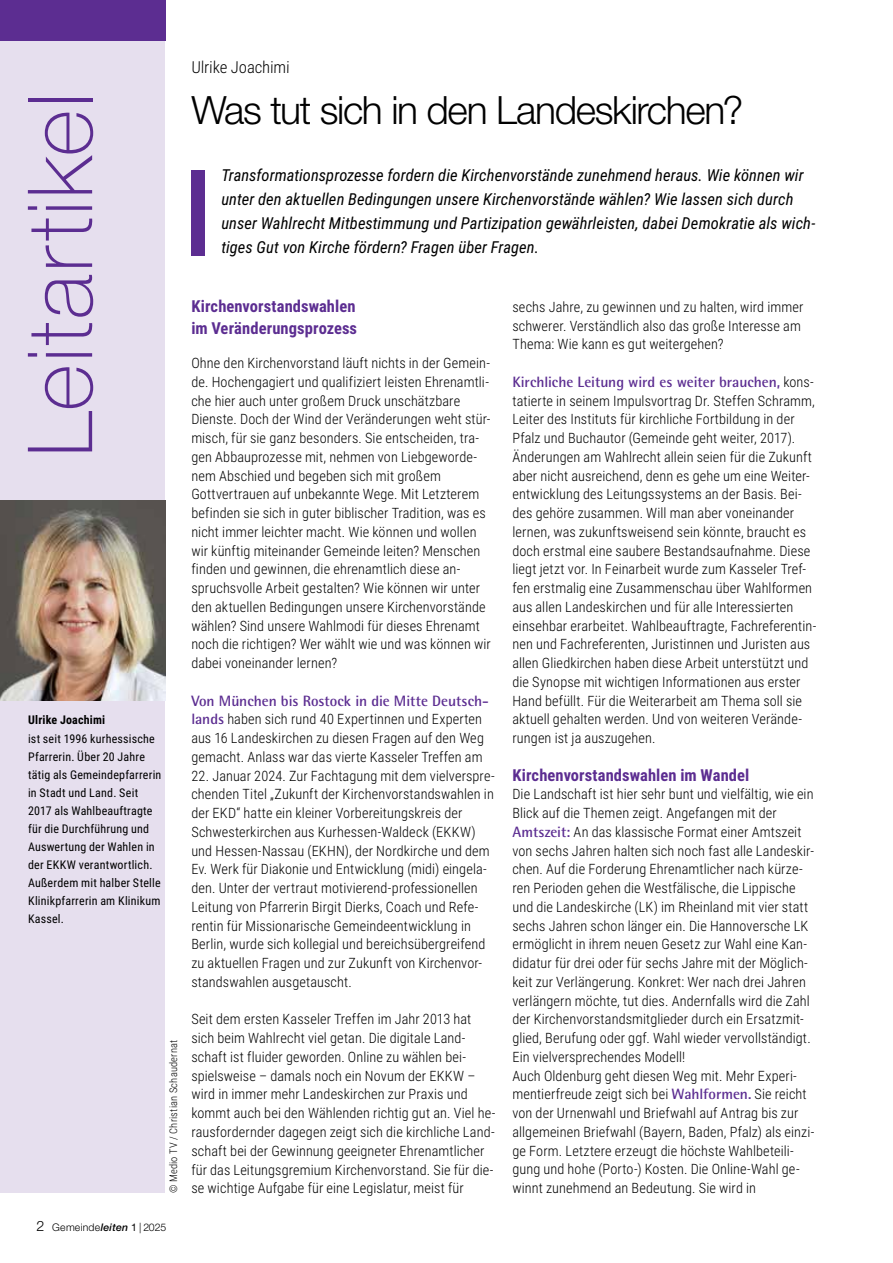
<style>
.page{position:relative;width:893px;height:1263px;background:#fff}
.page>*{position:absolute;margin:0;border:0;box-sizing:border-box;transform-origin:0 0}
.t1{font:100 90px "Helvetica Neue LT Std";letter-spacing:.02em;color:#5c2d91}
.t2{font:300 39px "Helvetica Neue LT Std";letter-spacing:-.035em;color:#000}
.t3{font:italic 16.5px/24px "Roboto Condensed";letter-spacing:.005em;color:#000}
.t4{font:700 16.5px/22.5px "Roboto Condensed";letter-spacing:.005em;color:#5c2d91}
.t5{font:300 16.5px "Roboto Condensed";color:#000}
.t6{font:700 15px "Rotis Semi Sans Std";color:#5c2d91}
.t7{font:300 14.25px/18.8px "Roboto Condensed";letter-spacing:.01em;color:#000}
.t8{font:12px/18px "Roboto Condensed";letter-spacing:.015em;color:#000}
.t9{font:700 12px "Roboto Condensed";letter-spacing:.015em;color:#000}
.t10{font:300 10.5px "Roboto Condensed";letter-spacing:.02em;color:#000}
.t11{font:300 10.5px "Helvetica Neue LT Std";letter-spacing:.02em;color:#000}
.s1{font-size:14.25px}
.s2{font-weight:500;font-style:italic}
.s3{font-weight:400}
.s4{font-family:"Rotis Semi Sans Std";font-weight:700;font-size:15px;color:#5c2d91}
.s5{font-family:"Roboto Condensed";font-weight:300;font-size:14.25px;color:#000}
</style>
<div class="page">
<div style="left:0;top:0;width:165px;height:1193px;background:#e6dfee"></div>
<div style="left:0;top:0;width:166px;height:40px;background:#5c2d91"></div>
<img style="left:0;top:501px;width:166px;height:199px">
<div style="left:191px;top:170px;width:13px;height:86px;background:#5c2d91"></div>
<h1 class="t1" style="left:9px;top:457px;width:366px;rotate:-90deg">Leitartikel</h1>
<p class="t9" style="left:28px;top:712px;width:79px">Ulrike Joachimi</p>
<p class="t8" style="left:28px;top:729px;width:135px">ist seit 1996 kurhessische<br>Pfarrerin. Über 20 Jahre tätig als Gemeindepfarrerin in Stadt und Land. Seit<br>2017 als Wahlbeauftragte für die Durchführung und<br>Auswertung der Wahlen in der EKKW verantwortlich.<br>Außerdem mit halber Stelle<br>Klinikpfarrerin am Klinikum<br>Kassel.</p>
<p class="t10" style="left:166px;top:1193px;width:155px;rotate:-90deg">© Medio TV / Christian Schaudernat</p>
<p class="t11" style="left:36px;top:1220px;width:131px"><span class="s1">2</span> Gemeinde<span class="s2">leiten</span> <span class="s3">1</span> | 2025</p>
<p class="t5" style="left:191px;top:55px;width:100px">Ulrike Joachimi</p>
<h2 class="t2" style="left:191px;top:87px;width:553px">Was tut sich in den Landeskirchen?</h2>
<p class="t3" style="left:221px;top:162px;width:596px">Transformationsprozesse fordern die Kirchenvorstände zunehmend heraus. Wie können wir unter den aktuellen Bedingungen unsere Kirchenvorstände wählen? Wie lassen sich durch unser Wahlrecht Mitbestimmung und Partizipation gewährleisten, dabei Demokratie als wich&shy;tiges Gut von Kirche fördern? Fragen über Fragen.</p>
<p class="t4" style="left:191px;top:294px;width:167px">Kirchenvorstandswahlen im Veränderungsprozess</p>
<p class="t7" style="left:191px;top:353px;width:301px">Ohne den Kirchenvorstand läuft nichts in der Gemein&shy;de. Hochengagiert und qualifiziert leisten Ehrenamtli&shy;che hier auch unter großem Druck unschätzbare Dienste. Doch der Wind der Veränderungen weht stür&shy;misch, für sie ganz besonders. Sie entscheiden, tra&shy;gen Abbauprozesse mit, nehmen von Liebgeworde&shy;nem Abschied und begeben sich mit großem Gottvertrauen auf unbekannte Wege. Mit Letzterem befinden sie sich in guter biblischer Tradition, was es nicht immer leichter macht. Wie können und wollen wir künftig miteinander Gemeinde leiten? Menschen finden und gewinnen, die ehrenamtlich diese an&shy;spruchsvolle Arbeit gestalten? Wie können wir unter den aktuellen Bedingungen unsere Kirchenvorstände wählen? Sind unsere Wahlmodi für dieses Ehrenamt noch die richtigen? Wer wählt wie und was können wir dabei voneinander lernen?</p>
<p class="t6" style="left:191px;top:691px;width:299px">Von München bis Rostock in die Mitte Deutsch-</p>
<p class="t7" style="left:191px;top:709px;width:294px"><span class="s4">lands</span> haben sich rund 40 Expertinnen und Experten aus 16 Landeskirchen zu diesen Fragen auf den Weg gemacht. Anlass war das vierte Kasseler Treffen am</p>
<p class="t7" style="left:191px;top:766px;width:305px">22. Januar 2024. Zur Fachtagung mit dem vielverspre&shy;chenden Titel „Zukunft der Kirchenvorstandswahlen in der EKD“ hatte ein kleiner Vorbereitungskreis der Schwesterkirchen aus Kurhessen-Waldeck (EKKW) und Hessen-Nassau (EKHN), der Nordkirche und dem Ev. Werk für Diakonie und Entwicklung (midi) eingela&shy;den. Unter der vertraut motivierend-professionellen Leitung von Pfarrerin Birgit Dierks, Coach und Refe&shy;rentin für Missionarische Gemeindeentwicklung in Berlin, wurde sich kollegial und bereichsübergreifend zu aktuellen Fragen und zur Zukunft von Kirchenvor&shy;standswahlen ausgetauscht.</p>
<p class="t7" style="left:191px;top:1009px;width:306px">Seit dem ersten Kasseler Treffen im Jahr 2013 hat sich beim Wahlrecht viel getan. Die digitale Land&shy;schaft ist fluider geworden. Online zu wählen bei&shy;spielsweise – damals noch ein Novum der EKKW – wird in immer mehr Landeskirchen zur Praxis und kommt auch bei den Wählenden richtig gut an. Viel he&shy;rausfordernder dagegen zeigt sich die kirchliche Land&shy;schaft bei der Gewinnung geeigneter Ehrenamtlicher für das Leitungsgremium Kirchenvorstand. Sie für die&shy;se wichtige Aufgabe für eine Legislatur, meist für</p>
<p class="t7" style="left:512px;top:297px;width:292px">sechs Jahre, zu gewinnen und zu halten, wird immer schwerer. Verständlich also das große Interesse am<br>Thema: Wie kann es gut weitergehen?</p>
<p class="t6" style="left:512px;top:372px;width:303px">Kirchliche Leitung wird es weiter brauchen, <span class="s5">kons-</span></p>
<p class="t7" style="left:512px;top:391px;width:306px">tatierte in seinem Impulsvortrag Dr. Steffen Schramm, Leiter des Instituts für kirchliche Fortbildung in der Pfalz und Buchautor (Gemeinde geht weiter, 2017).<br>Änderungen am Wahlrecht allein seien für die Zukunft aber nicht ausreichend, denn es gehe um eine Weiter&shy;entwicklung des Leitungssystems an der Basis. Bei&shy;des gehöre zusammen. Will man aber voneinander lernen, was zukunftsweisend sein könnte, braucht es doch erstmal eine saubere Bestandsaufnahme. Diese liegt jetzt vor. In Feinarbeit wurde zum Kasseler Tref&shy;fen erstmalig eine Zusammenschau über Wahlformen aus allen Landeskirchen und für alle Interessierten einsehbar erarbeitet. Wahlbeauftragte, Fachreferentin&shy;nen und Fachreferenten, Juristinnen und Juristen aus allen Gliedkirchen haben diese Arbeit unterstützt und die Synopse mit wichtigen Informationen aus erster Hand befüllt. Für die Weiterarbeit am Thema soll sie aktuell gehalten werden. Und von weiteren Verände&shy;rungen ist ja auszugehen.</p>
<p class="t4" style="left:512px;top:763px;width:238px">Kirchenvorstandswahlen im Wandel</p>
<p class="t7" style="left:512px;top:784px;width:304px">Die Landschaft ist hier sehr bunt und vielfältig, wie ein Blick auf die Themen zeigt. Angefangen mit der <span class="s4">Amtszeit:</span> An das klassische Format einer Amtszeit von sechs Jahren halten sich noch fast alle Landeskir&shy;chen. Auf die Forderung Ehrenamtlicher nach kürze&shy;ren Perioden gehen die Westfälische, die Lippische und die Landeskirche (LK) im Rheinland mit vier statt sechs Jahren schon länger ein. Die Hannoversche LK ermöglicht in ihrem neuen Gesetz zur Wahl eine Kan&shy;didatur für drei oder für sechs Jahre mit der Möglich&shy;keit zur Verlängerung. Konkret: Wer nach drei Jahren verlängern möchte, tut dies. Andernfalls wird die Zahl der Kirchenvorstandsmitglieder durch ein Ersatzmit&shy;glied, Berufung oder ggf. Wahl wieder vervollständigt.<br>Ein vielversprechendes Modell!<br>Auch Oldenburg geht diesen Weg mit. Mehr Experi&shy;mentierfreude zeigt sich bei <span class="s4">Wahlformen.</span> Sie reicht von der Urnenwahl und Briefwahl auf Antrag bis zur allgemeinen Briefwahl (Bayern, Baden, Pfalz) als einzi&shy;ge Form. Letztere erzeugt die höchste Wahlbeteili&shy;gung und hohe (Porto-) Kosten. Die Online-Wahl ge&shy;winnt zunehmend an Bedeutung. Sie wird in</p>
</div>
